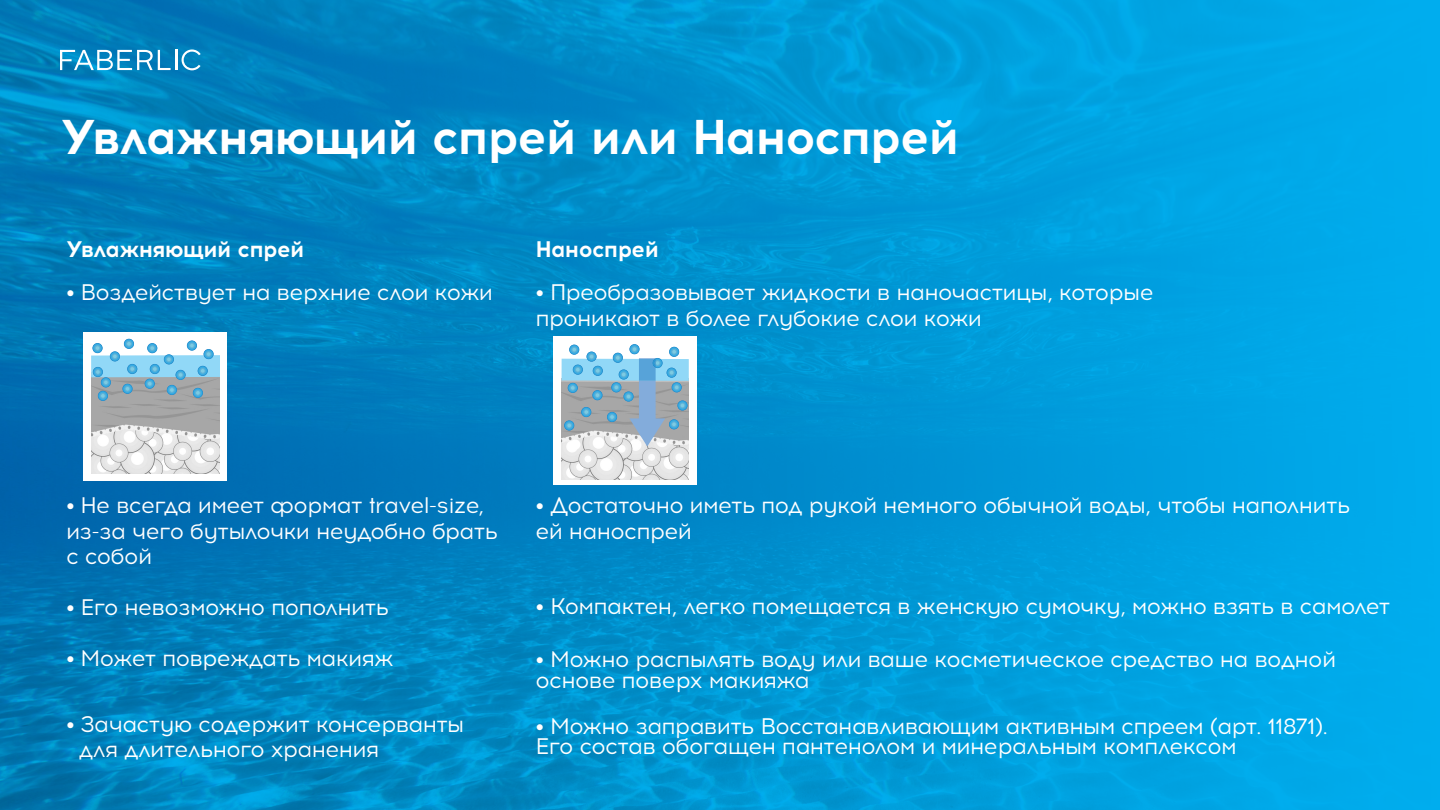
<style>
.page{position:relative;width:1440px;height:810px;background:#fff}
.page>*{position:absolute;margin:0;border:0;box-sizing:border-box;transform-origin:0 0}
.t1{font:700 48.75px "Acrom";letter-spacing:-.03em;color:#fff}
.t2{font:22.5px/25.5px "Acrom";letter-spacing:-.03em;color:#fff}
.t3{font:700 22.5px "Acrom";letter-spacing:-.03em;color:#fff}
</style>
<div class="page">
<img style="left:0;top:0;width:1440px;height:810px">
<div style="left:83px;top:332px;width:144px;height:149px;background:#fff"></div>
<div style="left:554px;top:337px;width:143px;height:148px;background:#fff"></div>
<hr style="left:175px;top:50px;width:3px;height:20px;background:#fff">
<svg style="left:60px;top:50px;width:111px;height:20px"></svg>
<svg style="left:182px;top:49px;width:19px;height:21px"></svg>
<img style="left:92px;top:399px;width:127px;height:74px">
<div style="left:99px;top:392px;width:8px;height:8px;background:#39ace2;border-radius:50%"></div>
<div style="left:125px;top:340px;width:8px;height:8px;background:#39ace2;border-radius:50%"></div>
<svg style="left:91px;top:341px;width:128px;height:58px"></svg>
<img style="left:562px;top:446px;width:127px;height:33px">
<div style="left:570px;top:439px;width:10px;height:11px;background:#fff;border-radius:50%"></div>
<div style="left:629px;top:344px;width:11px;height:10px;background:#95c5e5;border-radius:50%"></div>
<div style="left:630px;top:344px;width:9px;height:10px;background:#3999d2;border-radius:50%"></div>
<div style="left:630px;top:345px;width:9px;height:9px;background:#39ace2;border-radius:50%"></div>
<div style="left:570px;top:345px;width:9px;height:9px;background:#319fd8;border-radius:50%"></div>
<svg style="left:562px;top:346px;width:127px;height:100px;background:#a0bdce"></svg>
<p class="t1" style="left:60px;top:103px;width:901px">Увлажняющий спрей или Наноспрей</p>
<p class="t3" style="left:66px;top:233px;width:240px">Увлажняющий спрей</p>
<p class="t2" style="left:66px;top:281px;width:429px">• Воздействует на верхние слои кожи</p>
<p class="t3" style="left:536px;top:233px;width:125px">Наноспрей</p>
<p class="t2" style="left:536px;top:281px;width:620px">• Преобразовывает жидкости в наночастицы, которые</p>
<p class="t2" style="left:536px;top:306px;width:448px">проникают в более глубокие слои кожи</p>
<p class="t2" style="left:66px;top:494px;width:434px">• Не всегда имеет формат travel-size, из-за чего бутылочки неудобно брать с собой</p>
<p class="t2" style="left:66px;top:596px;width:325px">• Его невозможно пополнить</p>
<p class="t2" style="left:66px;top:647px;width:329px">• Может повреждать макияж</p>
<p class="t2" style="left:66px;top:712px;width:400px">• Зачастую содержит консерванты</p>
<p class="t2" style="left:79px;top:737px;width:302px">для длительного хранения</p>
<p class="t2" style="left:536px;top:494px;width:816px">• Достаточно иметь под рукой немного обычной воды, чтобы наполнить</p>
<p class="t2" style="left:536px;top:519px;width:158px">ей наноспрей</p>
<p class="t2" style="left:536px;top:595px;width:856px">• Компактен, легко помещается в женскую сумочку, можно взять в самолет</p>
<p class="t2" style="left:536px;top:648px;width:802px">• Можно распылять воду или ваше косметическое средство на водной</p>
<p class="t2" style="left:536px;top:669px;width:276px">основе поверх макияжа</p>
<p class="t2" style="left:536px;top:715px;width:794px">• Можно заправить Восстанавливающим активным спреем (арт. 11871).</p>
<p class="t2" style="left:536px;top:734px;width:703px">Его состав обогащен пантенолом и минеральным комплексом</p>
</div>
